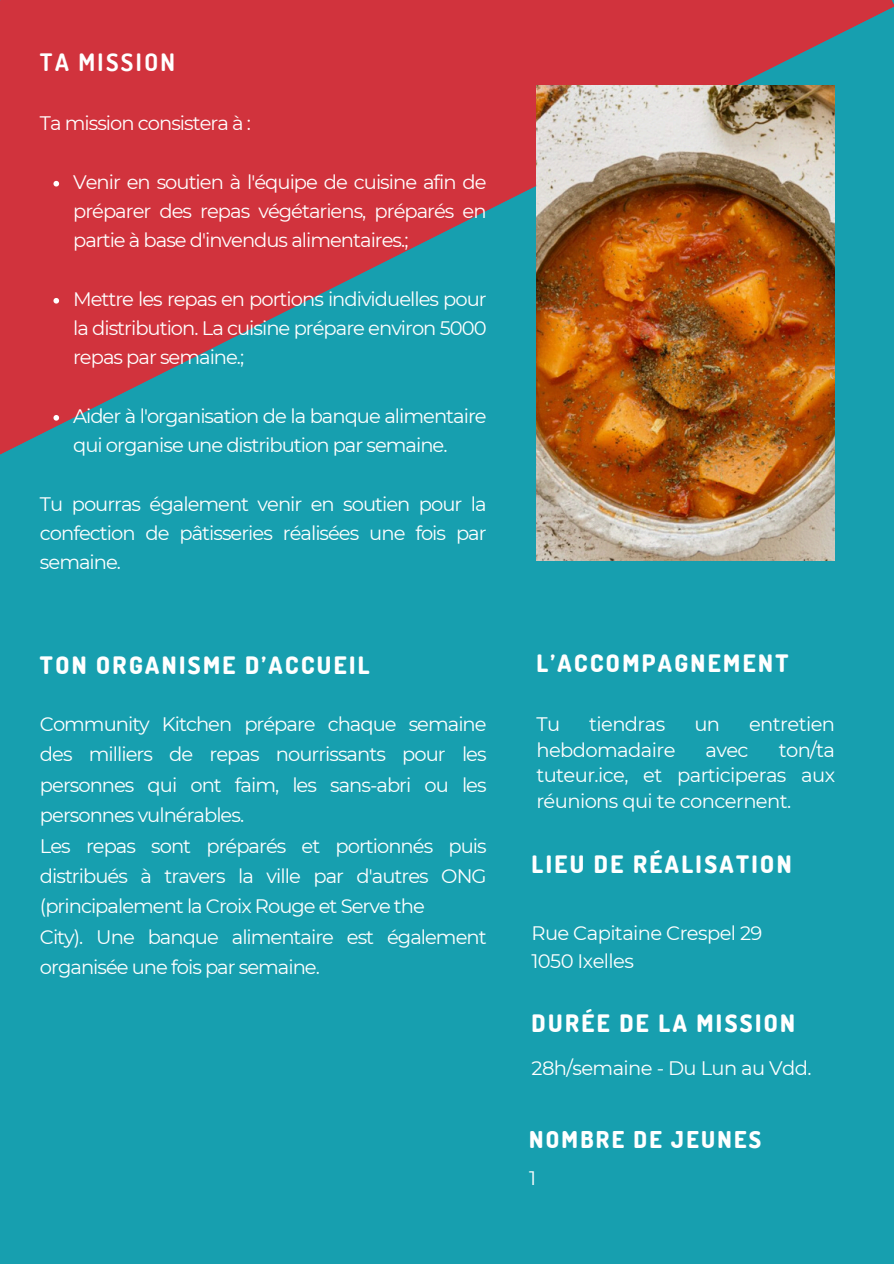
<style>
.page{position:relative;width:894px;height:1264px;background:#fff}
.page>*{position:absolute;margin:0;border:0;box-sizing:border-box;transform-origin:0 0}
.t1{font:800 24px "Dosis";letter-spacing:.1em;color:#fff}
.t2{font:700 24px "Dosis";letter-spacing:.1em;color:#fff}
.t3{font:800 23.1px "Dosis";letter-spacing:.1em;color:#fff}
.t4{font:19.5px/29.2px "Montserrat";letter-spacing:-.05em;color:#fff;text-align:justify}
.t5{font:19.5px/28.2px "Montserrat";letter-spacing:-.03em;color:#fff}
</style>
<div class="page">
<div style="left:0;top:0;width:893px;height:1263px;background:#179faf"></div>
<svg style="left:0;top:0;width:893px;height:454px;fill:#d1333d"></svg>
<img style="left:536px;top:85px;width:298px;height:475px">
<svg style="left:53px;top:181px;width:6px;height:5px"></svg>
<svg style="left:53px;top:298px;width:6px;height:5px"></svg>
<svg style="left:53px;top:415px;width:6px;height:5px"></svg>
<h1 class="t2" style="left:40px;top:46px;width:136px">TA MISSION</h1>
<p class="t4" style="left:40px;top:109px;width:212px">Ta mission consistera à :</p>
<p class="t4" style="left:73px;top:167px;width:415px">Venir en soutien à l'équipe de cuisine afin de préparer des repas végétariens, préparés en partie à base d'invendus alimentaires.;</p>
<p class="t4" style="left:73px;top:284px;width:415px">Mettre les repas en portions individuelles pour la distribution. La cuisine prépare environ 5000 repas par semaine.;</p>
<p class="t4" style="left:73px;top:401px;width:415px">Aider à l'organisation de la banque alimentaire qui organise une distribution par semaine.</p>
<p class="t4" style="left:40px;top:489px;width:448px">Tu pourras également venir en soutien pour la confection de pâtisseries réalisées une fois par semaine.</p>
<h1 class="t1" style="left:40px;top:649px;width:331px">TON ORGANISME D’ACCUEIL</h1>
<p class="t4" style="left:40px;top:708px;width:448px;line-height:30.3px">Community Kitchen prépare chaque semaine des milliers de repas nourrissants pour les personnes qui ont faim, les sans-abri ou les personnes vulnérables.</p>
<p class="t4" style="left:40px;top:830px;width:448px;line-height:30.3px">Les repas sont préparés et portionnés puis distribués à travers la ville par d'autres ONG (principalement la Croix Rouge et Serve the</p>
<p class="t4" style="left:40px;top:921px;width:448px;line-height:30.3px">City). Une banque alimentaire est également organisée une fois par semaine.</p>
<p class="t1" style="left:536px;top:647px;width:253px">L’ACCOMPAGNEMENT</p>
<p class="t4" style="left:536px;top:709px;width:25px">Tu</p>
<p class="t5" style="left:589px;top:709px;width:78px">tiendras</p>
<p class="t4" style="left:694px;top:709px;width:27px">un</p>
<p class="t5" style="left:748px;top:709px;width:87px">entretien</p>
<p class="t5" style="left:536px;top:735px;width:140px">hebdomadaire</p>
<p class="t4" style="left:705px;top:735px;width:45px">avec</p>
<p class="t4" style="left:536px;top:736px;width:300px;line-height:25.8px;text-indent:242px">ton/ta tuteur.ice, et participeras aux réunions qui te concernent.</p>
<p class="t1" style="left:531px;top:848px;width:261px">LIEU DE RÉALISATION</p>
<p class="t5" style="left:531px;top:919px;width:232px">Rue Capitaine Crespel 29<br>1050 Ixelles</p>
<p class="t1" style="left:531px;top:1007px;width:265px">DURÉE DE LA MISSION</p>
<p class="t5" style="left:531px;top:1053px;width:281px">28h/semaine - Du Lun au Vdd.</p>
<h1 class="t3" style="left:529px;top:1123px;width:234px">NOMBRE DE JEUNES</h1>
<h2 class="t4" style="left:529px;top:1162px;width:9px">1</h2>
</div>
